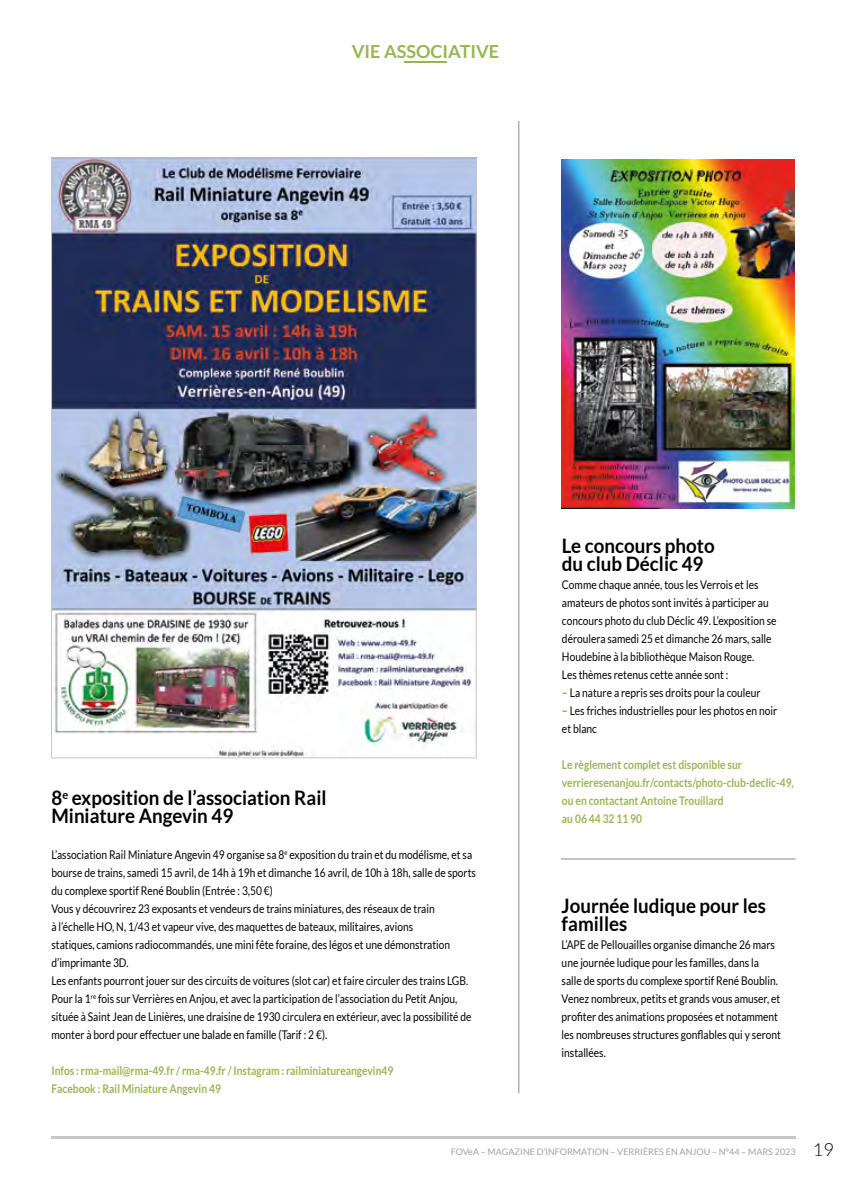
<style>
.page{position:relative;width:851px;height:1191px;background:#fff}
.page>*{position:absolute;margin:0;border:0;box-sizing:border-box;transform-origin:0 0}
.t1{font:700 19.95px/18px "Lato";color:#000;scale:.94 1}
.t2{font:700 18px "Lato";color:#98b654}
.t3{font:12px/18px "Lato";color:#000;scale:.85 1}
.t4{font:700 12px/18px "Lato";color:#98b654;scale:.85 1}
.t5{font:9px "Lato";color:#a1a1a1}
.s1{font-weight:900;color:#98b654}
.s2{font-weight:300;font-size:18px;color:#000}
</style>
<div class="page">
<hr style="left:51px;top:1135px;width:744px;height:3px;background:#c6c6c6">
<hr style="left:404px;top:61px;width:42px;height:2px;background:#98b654">
<img style="left:53px;top:159px;width:421px;height:597px">
<hr style="left:518px;top:121px;width:1px;height:972px;background:#878787">
<img style="left:561px;top:159px;width:233px;height:350px">
<hr style="left:560px;top:858px;width:235px;height:1px;background:#878787">
<h2 class="t2" style="left:352px;top:41px;width:149px">VIE ASSOCIATIVE</h2>
<h1 class="t1" style="left:51px;top:788px;width:294px">8<sup>e</sup> exposition de l’association Rail<br>Miniature Angevin 49</h1>
<p class="t3" style="left:51px;top:846px;width:501px">L’association Rail Miniature Angevin 49 organise sa 8<sup>e</sup> exposition du train et du modélisme, et sa bourse de trains, samedi 15 avril, de 14h à 19h et dimanche 16 avril, de 10h à 18h, salle de sports du complexe sportif René Boublin (Entrée : 3,50 €)<br>Vous y découvrirez 23 exposants et vendeurs de trains miniatures, des réseaux de train<br>à l’échelle HO, N, 1/43 et vapeur vive, des maquettes de bateaux, militaires, avions<br>statiques, camions radiocommandés, une mini fête foraine, des légos et une démonstration d’imprimante 3D.<br>Les enfants pourront jouer sur des circuits de voitures (slot car) et faire circuler des trains LGB.<br>Pour la 1<sup>re</sup> fois sur Verrières en Anjou, et avec la participation de l’association du Petit Anjou, située à Saint Jean de Linières, une draisine de 1930 circulera en extérieur, avec la possibilité de monter à bord pour effectuer une balade en famille (Tarif : 2 €).</p>
<p class="t4" style="left:51px;top:1061px;width:403px">Infos : rma-mail@rma-49.fr / rma-49.fr / Instagram : railminiatureangevin49<br>Facebook : Rail Miniature Angevin 49</p>
<h1 class="t1" style="left:562px;top:536px;width:164px">Le concours photo du club Déclic 49</h1>
<p class="t3" style="left:562px;top:576px;width:254px">Comme chaque année, tous les Verrois et les amateurs de photos sont invités à participer au concours photo du club Déclic 49. L’exposition se déroulera samedi 25 et dimanche 26 mars, salle Houdebine à la bibliothèque Maison Rouge.<br>Les thèmes retenus cette année sont :</p>
<p class="t3" style="left:562px;top:684px;width:235px"><span class="s1">–</span> La nature a repris ses droits pour la couleur</p>
<p class="t3" style="left:562px;top:702px;width:255px"><span class="s1">–</span> Les friches industrielles pour les photos en noir et blanc</p>
<p class="t4" style="left:562px;top:755px;width:274px">Le règlement complet est disponible sur verrieresenanjou.fr/contacts/photo-club-declic-49, ou en contactant Antoine Trouillard<br>au 06 44 32 11 90</p>
<h1 class="t1" style="left:561px;top:896px;width:219px">Journée ludique pour les familles</h1>
<p class="t3" style="left:561px;top:936px;width:259px">L’APE de Pellouailles organise dimanche 26 mars une journée ludique pour les familles, dans la salle de sports du complexe sportif René Boublin.<br>Venez nombreux, petits et grands vous amuser, et profiter des animations proposées et notamment les nombreuses structures gonflables qui y seront installées.</p>
<p class="t5" style="left:450px;top:1147px;width:384px">FOVeA – MAGAZINE D’INFORMATION – VERRIÈRES EN ANJOU – N°44 – MARS 2023 <span class="s2">19</span></p>
</div>
